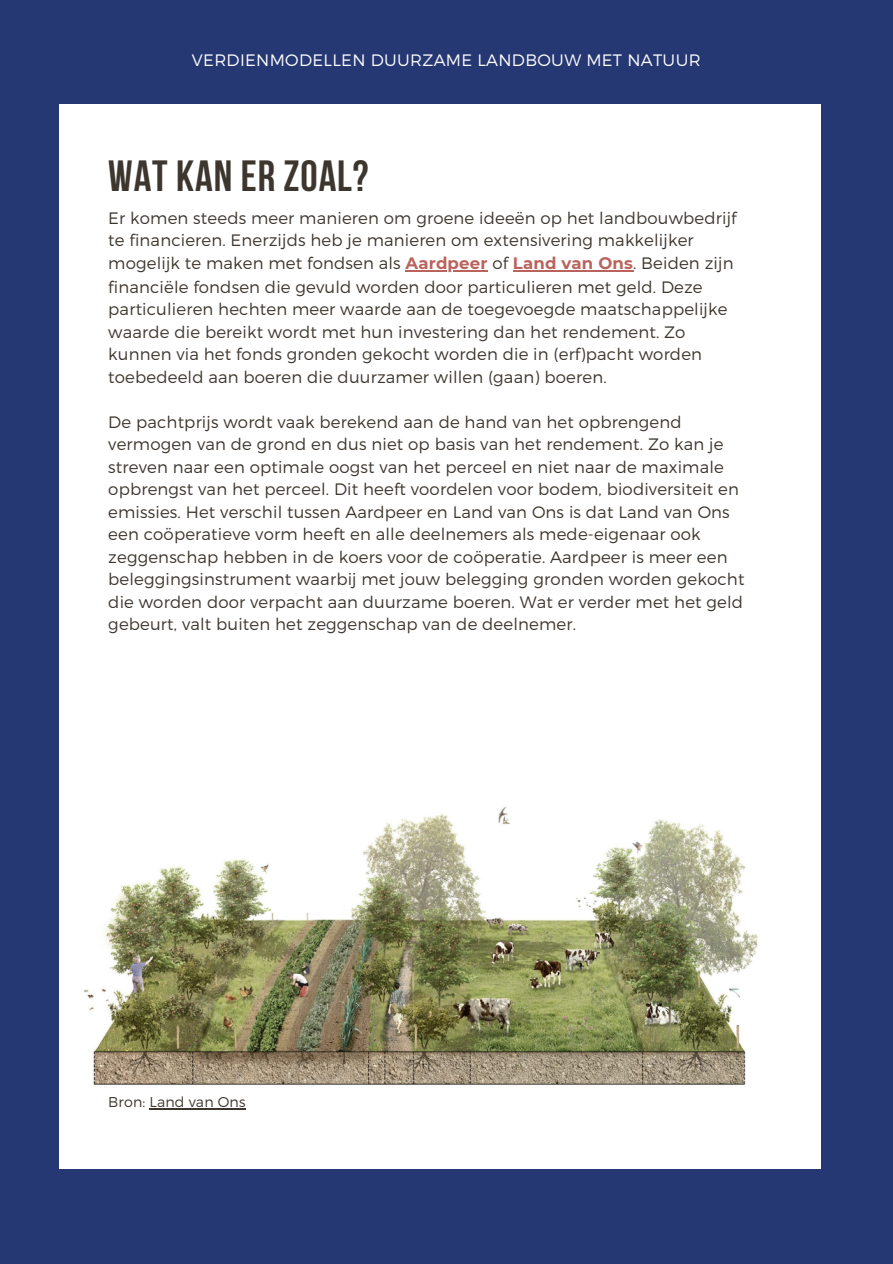
<style>
.page{position:relative;width:893px;height:1264px;background:#fff}
.page>*{position:absolute;margin:0;border:0;box-sizing:border-box;transform-origin:0 0}
.t1{font:700 43.5px "Bebas Neue";letter-spacing:.02em;color:#3d362e}
.t2{font:300 16.5px/22.5px "Montserrat";letter-spacing:.01em;color:#3d362e}
.t3{font:300 16.5px "Montserrat";letter-spacing:.02em;color:#fff}
.t4{font:300 14.25px "Montserrat";letter-spacing:.01em;color:#3d362e}
.s1{font-weight:700;color:#ba635c}
</style>
<div class="page">
<img style="left:84px;top:806px;width:675px;height:304px">
<div style="left:57px;top:98px;width:780px;height:6px;background:#263873"></div>
<div style="left:0;top:1168px;width:854px;height:95px;background:#263873"></div>
<div style="left:19px;top:0;width:855px;height:103px;background:#263873"></div>
<div style="left:0;top:0;width:58px;height:1243px;background:#263873"></div>
<hr style="left:405px;top:270px;width:82px;height:1px;background:#ba635c">
<hr style="left:513px;top:270px;width:120px;height:1px;background:#ba635c">
<hr style="left:149px;top:1107px;width:97px;height:2px;background:#3d362e">
<div style="left:821px;top:0;width:71px;height:1263px;background:#263873"></div>
<p class="t3" style="left:192px;top:49px;width:510px">VERDIENMODELLEN DUURZAME LANDBOUW MET NATUUR</p>
<p class="t1" style="left:108px;top:158px;width:262px">WAT KAN ER ZOAL?</p>
<p class="t2" style="left:108px;top:206px;width:629px">Er komen steeds meer manieren om groene ideeën op het landbouwbedrijf te financieren. Enerzijds heb je manieren om extensivering makkelijker mogelijk te maken met fondsen als <span class="s1">Aardpeer</span> of <span class="s1">Land van Ons</span>. Beiden zijn financiële fondsen die gevuld worden door particulieren met geld. Deze particulieren hechten meer waarde aan de toegevoegde maatschappelijke waarde die bereikt wordt met hun investering dan het rendement. Zo kunnen via het fonds gronden gekocht worden die in (erf)pacht worden toebedeeld aan boeren die duurzamer willen (gaan) boeren.</p>
<p class="t2" style="left:108px;top:410px;width:637px">De pachtprijs wordt vaak berekend aan de hand van het opbrengend vermogen van de grond en dus niet op basis van het rendement. Zo kan je streven naar een optimale oogst van het perceel en niet naar de maximale opbrengst van het perceel. Dit heeft voordelen voor bodem, biodiversiteit en emissies. Het verschil tussen Aardpeer en Land van Ons is dat Land van Ons een coöperatieve vorm heeft en alle deelnemers als mede-eigenaar ook zeggenschap hebben in de koers voor de coöperatie. Aardpeer is meer een beleggingsinstrument waarbij met jouw belegging gronden worden gekocht die worden door verpacht aan duurzame boeren. Wat er verder met het geld gebeurt, valt buiten het zeggenschap van de deelnemer.</p>
<p class="t4" style="left:108px;top:1092px;width:139px">Bron: Land van Ons</p>
</div>
